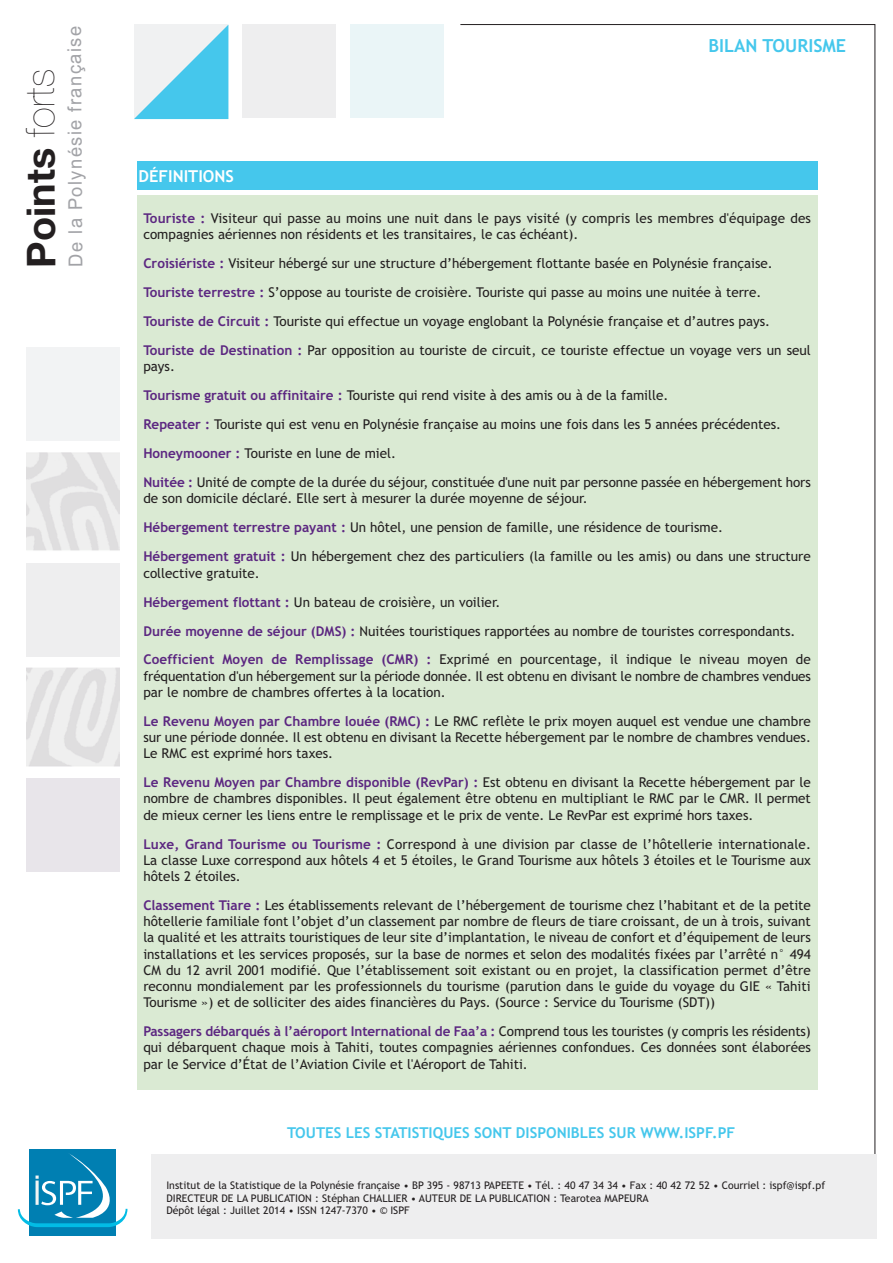
<style>
.page{position:relative;width:893px;height:1263px;background:#fff}
.page>*{position:absolute;margin:0;border:0;box-sizing:border-box;transform-origin:0 0}
.t1{font:700 39.75px "Helvetica Neue";letter-spacing:-.005em;color:#231f20}
.t2{font:19.2px "Arial";letter-spacing:.065em;color:#a2a3a7;scale:.96 1}
.t3{font:700 18px "Trebuchet MS";color:#45c7ec}
.t4{font:700 16.5px "Trebuchet MS";color:#fff}
.t5{font:700 15px "Trebuchet MS";color:#45c7ec}
.t6{font:13.5px/16.2px "Trebuchet MS";color:#231f20}
.t7{font:10.5px/12.6px "Trebuchet MS";color:#231f20}
.s1{font-weight:200}
.s2{font-weight:700;color:#5c2781}
</style>
<div class="page">
<svg style="left:134px;top:25px;width:742px;height:201px"></svg>
<div style="left:26px;top:347px;width:94px;height:94px;background:#f2f3f4"></div>
<div style="left:26px;top:563px;width:94px;height:93px;background:#eeeeef"></div>
<div style="left:26px;top:778px;width:94px;height:94px;background:#e8e5ea"></div>
<svg style="left:460px;top:24px;width:415px;height:1130px"></svg>
<div style="left:151px;top:1154px;width:725px;height:84px;background:#eeeeef"></div>
<div style="left:29px;top:1149px;width:87px;height:87px;background:#007fb2"></div>
<svg style="left:18px;top:1153px;width:110px;height:74px"></svg>
<svg style="left:134px;top:25px;width:94px;height:94px"></svg>
<img style="left:26px;top:452px;width:94px;height:99px">
<img style="left:26px;top:667px;width:94px;height:99px">
<div style="left:137px;top:162px;width:680px;height:28px;background:#45c7ec"></div>
<div style="left:137px;top:195px;width:680px;height:895px;background:#daead3"></div>
<h1 class="t1" style="left:16px;top:268px;width:201px;rotate:-90deg">Points <span class="s1">forts</span></h1>
<h2 class="t2" style="left:62px;top:267px;width:252px;rotate:-90deg">De la Polynésie française</h2>
<h3 class="t3" style="left:708px;top:35px;width:139px">BILAN TOURISME</h3>
<p class="t4" style="left:138px;top:167px;width:97px">DÉFINITIONS</p>
<p class="t6" style="left:143px;top:210px;width:669px"><span class="s2">Touriste :</span> Visiteur qui passe au moins une nuit dans le pays visité (y compris les membres d'équipage des compagnies aériennes non résidents et les transitaires, le cas échéant).</p>
<p class="t6" style="left:143px;top:249px;width:669px;line-height:29px"><span class="s2">Croisiériste :</span> Visiteur hébergé sur une structure d’hébergement flottante basée en Polynésie française.<br><span class="s2">Touriste terrestre :</span> S’oppose au touriste de croisière. Touriste qui passe au moins une nuitée à terre.<br><span class="s2">Touriste de Circuit :</span> Touriste qui effectue un voyage englobant la Polynésie française et d’autres pays.<br><span class="s2">Touriste de Destination :</span> Par opposition au touriste de circuit, ce touriste effectue un voyage vers un seul</p>
<p class="t6" style="left:143px;top:352px;width:669px;line-height:29px">pays.<br><span class="s2">Tourisme gratuit ou affinitaire :</span> Touriste qui rend visite à des amis ou à de la famille.<br><span class="s2">Repeater :</span> Touriste qui est venu en Polynésie française au moins une fois dans les 5 années précédentes.<br><span class="s2">Honeymooner :</span> Touriste en lune de miel.<br><span class="s2">Nuitée :</span> Unité de compte de la durée du séjour, constituée d'une nuit par personne passée en hébergement hors</p>
<p class="t6" style="left:143px;top:484px;width:669px;line-height:29px">de son domicile déclaré. Elle sert à mesurer la durée moyenne de séjour.<br><span class="s2">Hébergement terrestre payant :</span> Un hôtel, une pension de famille, une résidence de tourisme.<br><span class="s2">Hébergement gratuit :</span> Un hébergement chez des particuliers (la famille ou les amis) ou dans une structure</p>
<p class="t6" style="left:143px;top:558px;width:669px;line-height:29px">collective gratuite.<br><span class="s2">Hébergement flottant :</span> Un bateau de croisière, un voilier.<br><span class="s2">Durée moyenne de séjour (DMS) :</span> Nuitées touristiques rapportées au nombre de touristes correspondants.<br><span class="s2">Coefficient Moyen de Remplissage (CMR) :</span> Exprimé en pourcentage, il indique le niveau moyen de</p>
<p class="t6" style="left:143px;top:668px;width:669px">fréquentation d'un hébergement sur la période donnée. Il est obtenu en divisant le nombre de chambres vendues par le nombre de chambres offertes à la location.</p>
<p class="t6" style="left:143px;top:713px;width:669px;text-align:justify"><span class="s2">Le Revenu Moyen par Chambre louée (RMC) :</span> Le RMC reflète le prix moyen auquel est vendue une chambre sur une période donnée. Il est obtenu en divisant la Recette hébergement par le nombre de chambres vendues.<br>Le RMC est exprimé hors taxes.</p>
<p class="t6" style="left:143px;top:774px;width:669px;text-align:justify"><span class="s2">Le Revenu Moyen par Chambre disponible (RevPar) :</span> Est obtenu en divisant la Recette hébergement par le nombre de chambres disponibles. Il peut également être obtenu en multipliant le RMC par le CMR. Il permet de mieux cerner les liens entre le remplissage et le prix de vente. Le RevPar est exprimé hors taxes.</p>
<p class="t6" style="left:143px;top:836px;width:669px;text-align:justify"><span class="s2">Luxe, Grand Tourisme ou Tourisme :</span> Correspond à une division par classe de l’hôtellerie internationale.<br>La classe Luxe correspond aux hôtels 4 et 5 étoiles, le Grand Tourisme aux hôtels 3 étoiles et le Tourisme aux hôtels 2 étoiles.</p>
<p class="t6" style="left:143px;top:897px;width:669px;text-align:justify"><span class="s2">Classement Tiare :</span> Les établissements relevant de l’hébergement de tourisme chez l’habitant et de la petite hôtellerie familiale font l’objet d’un classement par nombre de fleurs de tiare croissant, de un à trois, suivant la qualité et les attraits touristiques de leur site d’implantation, le niveau de confort et d’équipement de leurs installations et les services proposés, sur la base de normes et selon des modalités fixées par l’arrêté n° 494<br>CM du 12 avril 2001 modifié. Que l’établissement soit existant ou en projet, la classification permet d’être reconnu mondialement par les professionnels du tourisme (parution dans le guide du voyage du GIE « Tahiti Tourisme ») et de solliciter des aides financières du Pays. (Source : Service du Tourisme (SDT))</p>
<p class="t6" style="left:143px;top:1023px;width:669px;text-align:justify"><span class="s2">Passagers débarqués à l’aéroport International de Faa’a :</span> Comprend tous les touristes (y compris les résidents) qui débarquent chaque mois à Tahiti, toutes compagnies aériennes confondues. Ces données sont élaborées par le Service d’État de l’Aviation Civile et l'Aéroport de Tahiti.</p>
<p class="t5" style="left:287px;top:1124px;width:450px">TOUTES LES STATISTIQUES SONT DISPONIBLES SUR WWW.ISPF.PF</p>
<p class="t7" style="left:166px;top:1179px;width:660px">Institut de la Statistique de la Polynésie française • BP 395 - 98713 PAPEETE • Tél. : 40 47 34 34 • Fax : 40 42 72 52 • Courriel : ispf@ispf.pf<br>DIRECTEUR DE LA PUBLICATION : Stéphan CHALLIER • AUTEUR DE LA PUBLICATION : Tearotea MAPEURA<br>Dépôt légal : Juillet 2014 • ISSN 1247-7370 • © ISPF</p>
</div>
